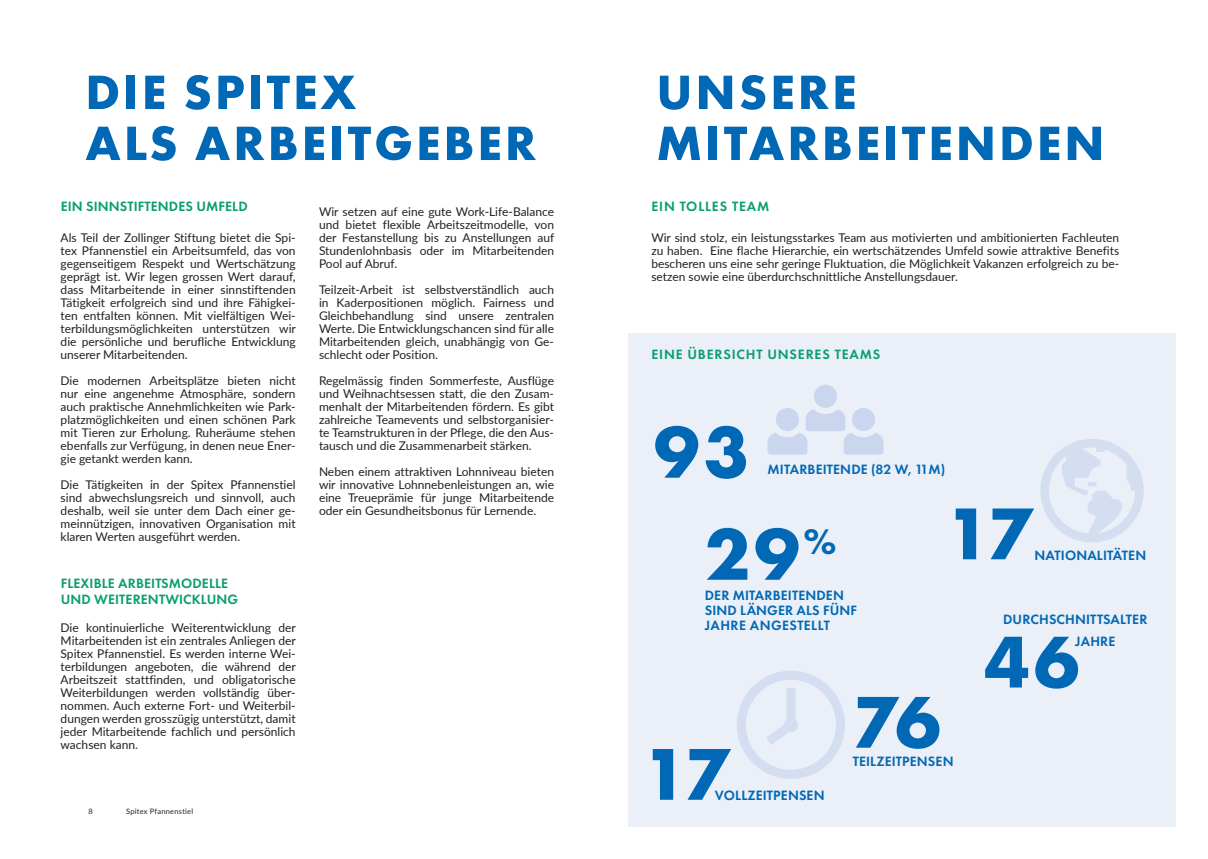
<style>
.page{position:relative;width:1208px;height:859px;background:#fff}
.page>*{position:absolute;margin:0;border:0;box-sizing:border-box;transform-origin:0 0}
.t1{font:700 76.1px "Futura PT";letter-spacing:.01em;color:#0168b5}
.t2{font:700 50px/51px "Futura PT";letter-spacing:.06em;color:#0168b5}
.t3{font:600 14px/15px "Futura PT";letter-spacing:.01em;color:#0168b5}
.t4{font:600 14px/16px "Futura PT";letter-spacing:.01em;color:#099e6d}
.t5{font:600 14px "Futura PT";letter-spacing:.06em;color:#099e6d}
.t6{font:12px/13px "Lato";color:#231f20;text-align:justify}
.t7{font:7.5px "Lato";letter-spacing:.03em;color:#231f20}
</style>
<div class="page">
<div style="left:628px;top:333px;width:547px;height:493px;background:#eaeff8"></div>
<div style="left:776px;top:408px;width:23px;height:23px;background:#c9d6ed;border-radius:50%"></div>
<div style="left:852px;top:408px;width:23px;height:23px;background:#c9d6ed;border-radius:50%"></div>
<svg style="left:767px;top:409px;width:116px;height:45px"></svg>
<div style="left:814px;top:385px;width:23px;height:23px;background:#c9d6ed;border-radius:50%"></div>
<div style="left:737px;top:671px;width:108px;height:108px;border:9px solid #d4def0;border-radius:50%"></div>
<div style="left:786px;top:688px;width:9px;height:32px;background:#d4def0"></div>
<svg style="left:766px;top:713px;width:31px;height:32px"></svg>
<div style="left:784px;top:718px;width:14px;height:14px;background:#d4def0;border-radius:50%"></div>
<svg style="left:1040px;top:439px;width:103px;height:103px"></svg>
<h2 class="t2" style="left:85px;top:66px;width:452px">DIE SPITEX<br>ALS ARBEITGEBER</h2>
<p class="t4" style="left:61px;top:198px;width:189px">EIN SINNSTIFTENDES UMFELD</p>
<p class="t6" style="left:61px;top:230px;width:237px">Als Teil der Zollinger Stiftung bietet die Spi&shy;tex Pfannenstiel ein Arbeitsumfeld, das von gegenseitigem Respekt und Wertschätzung geprägt ist. Wir legen grossen Wert darauf, dass Mitarbeitende in einer sinnstiftenden Tätigkeit erfolgreich sind und ihre Fähigkei&shy;ten entfalten können. Mit vielfältigen Wei&shy;terbildungsmöglichkeiten unterstützen wir die persönliche und berufliche Entwicklung unserer Mitarbeitenden.</p>
<p class="t6" style="left:61px;top:373px;width:237px">Die modernen Arbeitsplätze bieten nicht nur eine angenehme Atmosphäre, sondern auch praktische Annehmlichkeiten wie Park&shy;platzmöglichkeiten und einen schönen Park mit Tieren zur Erholung. Ruheräume stehen ebenfalls zur Verfügung, in denen neue Ener&shy;gie getankt werden kann.</p>
<p class="t6" style="left:61px;top:477px;width:236px">Die Tätigkeiten in der Spitex Pfannenstiel sind abwechslungsreich und sinnvoll, auch deshalb, weil sie unter dem Dach einer ge&shy;meinnützigen, innovativen Organisation mit klaren Werten ausgeführt werden.</p>
<p class="t4" style="left:61px;top:575px;width:179px">FLEXIBLE ARBEITSMODELLE<br>UND WEITERENTWICKLUNG</p>
<p class="t6" style="left:61px;top:620px;width:237px">Die kontinuierliche Weiterentwicklung der Mitarbeitenden ist ein zentrales Anliegen der Spitex Pfannenstiel. Es werden interne Wei&shy;terbildungen angeboten, die während der Arbeitszeit stattfinden, und obligatorische Weiterbildungen werden vollständig über&shy;nommen. Auch externe Fort- und Weiterbil&shy;dungen werden grosszügig unterstützt, damit jeder Mitarbeitende fachlich und persönlich wachsen kann.</p>
<p class="t6" style="left:319px;top:204px;width:237px">Wir setzen auf eine gute Work-Life-Balance und bietet flexible Arbeitszeitmodelle, von der Festanstellung bis zu Anstellungen auf Stundenlohnbasis oder im Mitarbeitenden Pool auf Abruf.</p>
<p class="t6" style="left:319px;top:282px;width:236px">Teilzeit-Arbeit ist selbstverständlich auch in Kaderpositionen möglich. Fairness und Gleichbehandlung sind unsere zentralen Werte. Die Entwicklungschancen sind für alle Mitarbeitenden gleich, unabhängig von Ge&shy;schlecht oder Position.</p>
<p class="t6" style="left:319px;top:373px;width:236px">Regelmässig finden Sommerfeste, Ausflüge und Weihnachtsessen statt, die den Zusam&shy;menhalt der Mitarbeitenden fördern. Es gibt zahlreiche Teamevents und selbstorganisier&shy;te Teamstrukturen in der Pflege, die den Aus&shy;tausch und die Zusammenarbeit stärken.</p>
<p class="t6" style="left:319px;top:464px;width:236px">Neben einem attraktiven Lohnniveau bieten wir innovative Lohnnebenleistungen an, wie eine Treueprämie für junge Mitarbeitende oder ein Gesundheitsbonus für Lernende.</p>
<p class="t7" style="left:89px;top:806px;width:6px">8</p>
<p class="t7" style="left:126px;top:806px;width:69px">Spitex Pfannenstiel</p>
<h2 class="t2" style="left:656px;top:66px;width:449px">UNSERE<br>MITARBEITENDEN</h2>
<p class="t5" style="left:651px;top:197px;width:119px">EIN TOLLES TEAM</p>
<p class="t6" style="left:651px;top:230px;width:469px">Wir sind stolz, ein leistungsstarkes Team aus motivierten und ambitionierten Fachleuten zu haben. Eine flache Hierarchie, ein wertschätzendes Umfeld sowie attraktive Benefits bescheren uns eine sehr geringe Fluktuation, die Möglichkeit Vakanzen erfolgreich zu be&shy;setzen sowie eine überdurchschnittliche Anstellungsdauer.</p>
<p class="t5" style="left:651px;top:345px;width:230px">EINE ÜBERSICHT UNSERES TEAMS</p>
<h1 class="t1" style="left:654px;top:403px;width:97px">93</h1>
<p class="t3" style="left:767px;top:462px;width:179px">MITARBEITENDE (82 W, 11M)</p>
<h1 class="t1" style="left:704px;top:505px;width:134px">29<sup>%</sup></h1>
<p class="t3" style="left:704px;top:587px;width:154px">DER MITARBEITENDEN<br>SIND LÄNGER ALS FÜNF<br>JAHRE ANGESTELLT</p>
<h1 class="t1" style="left:945px;top:485px;width:88px">17</h1>
<p class="t3" style="left:1034px;top:547px;width:113px">NATIONALITÄTEN</p>
<p class="t3" style="left:1003px;top:612px;width:146px">DURCHSCHNITTSALTER</p>
<h1 class="t1" style="left:984px;top:613px;width:97px">46</h1>
<p class="t3" style="left:1075px;top:634px;width:42px">JAHRE</p>
<h1 class="t1" style="left:642px;top:725px;width:88px">17</h1>
<p class="t3" style="left:715px;top:788px;width:111px">VOLLZEITPENSEN</p>
<h1 class="t1" style="left:851px;top:673px;width:91px">76</h1>
<p class="t3" style="left:852px;top:753px;width:102px">TEILZEITPENSEN</p>
</div>
